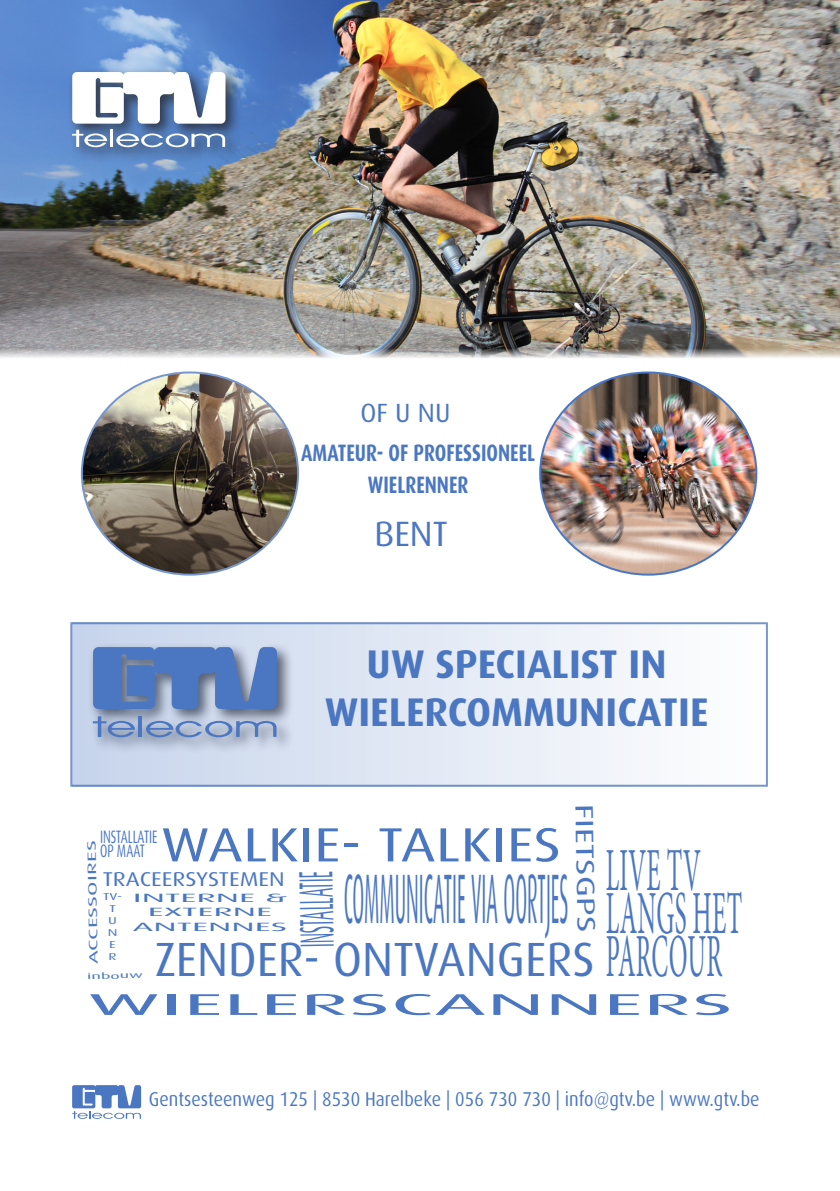
<style>
.page{position:relative;width:840px;height:1191px;background:#fff}
.page>*{position:absolute;margin:0;border:0;box-sizing:border-box;transform-origin:0 0}
.t1{font:70px "Dax";color:#4b77c2;scale:.28 1}
.t2{font:61.2px "Minion Pro";letter-spacing:.01em;color:#4b77c2;scale:.41 1}
.t3{font:48px "Dax";color:#4b77c2}
.t4{font:48px "Dax";color:#4b77c2;scale:1.25 1}
.t5{font:48px "Dax";color:#4b77c2;scale:.33 1}
.t6{font:700 40px "Dax";color:#4b77c2}
.t7{font:35.2px "Dax";color:#4b77c2}
.t8{font:30px "Dax";color:#4b77c2;scale:3 1}
.t9{font:26.4px "Dax";color:#4b77c2}
.t10{font:25.2px "Dax";color:#4b77c2;scale:1.43 1}
.t11{font:700 23.8px "Dax";color:#4b77c2;scale:.78 1}
.t12{font:20px "Dax";color:#4b77c2;scale:.9 1}
.t13{font:20px "Dax";color:#4b77c2;scale:1.2 1}
.t14{font:18px "Dax";color:#4b77c2;scale:.67 1}
.t15{font:12px "Dax";color:#4b77c2;scale:3 1}
.t16{font:12px "Dax";color:#4b77c2;scale:2 1}
.t17{font:10px "Dax";color:#4b77c2;scale:1.5 1}
.t18{font:8.4px "Dax";color:#4b77c2;scale:2.14 1}
</style>
<div class="page">
<img style="left:0;top:0;width:839px;height:358px">
<div style="left:67px;top:67px;width:175px;height:96px;background:#231f20;opacity:.75"></div>
<svg style="left:72px;top:72px;width:153px;height:52px"></svg>
<hr style="left:110px;top:130px;width:3px;height:17px;background:#fff">
<svg style="left:72px;top:130px;width:35px;height:17px"></svg>
<svg style="left:116px;top:133px;width:109px;height:14px"></svg>
<img style="left:540px;top:374px;width:216px;height:200px">
<img style="left:82px;top:374px;width:216px;height:200px">
<svg style="left:72px;top:1085px;width:69px;height:34px"></svg>
<svg style="left:72px;top:622px;width:692px;height:164px"></svg>
<p class="t9" style="left:360px;top:398px;width:91px">OF U NU</p>
<p class="t11" style="left:301px;top:439px;width:301px">AMATEUR- OF PROFESSIONEEL</p>
<p class="t11" style="left:368px;top:471px;width:130px">WIELRENNER</p>
<p class="t7" style="left:374px;top:514px;width:75px">BENT</p>
<p class="t6" style="left:366px;top:641px;width:301px">UW SPECIALIST IN</p>
<p class="t6" style="left:324px;top:689px;width:385px">WIELERCOMMUNICATIE</p>
<p class="t10" style="left:598px;top:803px;width:92px;rotate:89deg">FIETSGPS</p>
<p class="t4" style="left:161px;top:818px;width:322px">WALKIE- TALKIES</p>
<p class="t15" style="left:133px;top:891px;width:53px">INTERNE &amp;</p>
<p class="t15" style="left:148px;top:905px;width:43px">EXTERNE</p>
<p class="t15" style="left:132px;top:920px;width:53px">ANTENNES</p>
<p class="t14" style="left:100px;top:826px;width:87px">INSTALLATIE</p>
<p class="t14" style="left:100px;top:840px;width:68px">OP MAAT</p>
<p class="t16" style="left:87px;top:964px;width:64px;rotate:-91deg">ACCESSOIRES</p>
<p class="t2" style="left:605px;top:829px;width:233px">LIVE TV</p>
<p class="t2" style="left:605px;top:872px;width:334px">LANGS HET</p>
<p class="t5" style="left:290px;top:948px;width:234px;rotate:-91deg">INSTALLATIE</p>
<p class="t13" style="left:103px;top:867px;width:153px">TRACEERSYSTEMEN</p>
<p class="t1" style="left:343px;top:859px;width:804px">COMMUNICATIE VIA OORTJES</p>
<p class="t17" style="left:103px;top:891px;width:14px">TV-</p>
<p class="t17" style="left:109px;top:903px;width:6px">T</p>
<p class="t17" style="left:108px;top:915px;width:7px">U</p>
<p class="t17" style="left:108px;top:927px;width:8px">N</p>
<p class="t17" style="left:109px;top:939px;width:6px">E</p>
<p class="t17" style="left:108px;top:951px;width:7px">R</p>
<p class="t3" style="left:155px;top:932px;width:441px">ZENDER- ONTVANGERS</p>
<p class="t2" style="left:605px;top:915px;width:285px">PARCOUR</p>
<p class="t18" style="left:87px;top:971px;width:28px;rotate:-1deg">inbouw</p>
<p class="t8" style="left:87px;top:988px;width:217px">WIELERSCANNERS</p>
<p class="t12" style="left:149px;top:1088px;width:679px">Gentsesteenweg 125 | 8530 Harelbeke | 056 730 730 | info@gtv.be | www.gtv.be</p>
</div>
